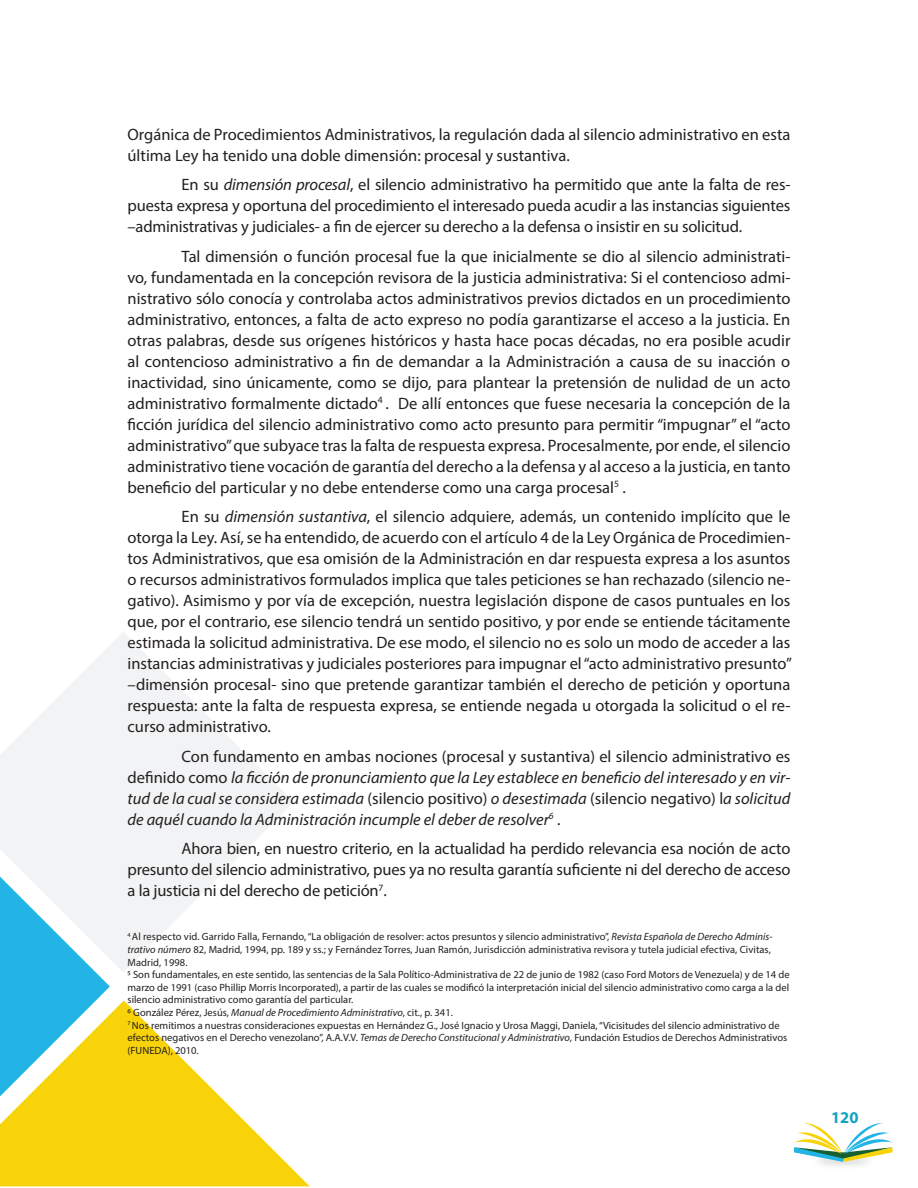
<style>
.page{position:relative;width:918px;height:1188px;background:#fff}
.page>*{position:absolute;margin:0;border:0;box-sizing:border-box;transform-origin:0 0}
.Parrafos{font:16.5px/21px "Myriad Pro";color:#231f20;text-align:justify}
.Parrafos-2{font:italic 16.5px/21px "Myriad Pro";color:#231f20;text-align:justify}
.t1{font:700 16.5px "Myriad Pro";color:#13a3c2}
.Citas_Pie_de_Página{font:10.5px/12.6px "Myriad Pro";color:#231f20}
.Citas_Pie_de_Página-2{font:italic 10.5px "Myriad Pro";color:#231f20}
.s1{font-style:italic}
.s2{font-style:normal}
</style>
<div class="page">
<svg style="left:794px;top:1123px;width:98px;height:39px"></svg>
<svg style="left:0;top:1000px;width:310px;height:186px;fill:#f8d309"></svg>
<svg style="left:0;top:973px;width:110px;height:123px"></svg>
<svg style="left:0;top:632px;width:293px;height:341px;fill:#f2f3f4"></svg>
<p class="Parrafos" style="left:128px;top:124px;width:664px">Orgánica de Procedimientos Administrativos, la regulación dada al silencio administrativo en esta última Ley ha tenido una doble dimensión: procesal y sustantiva.</p>
<p class="Parrafos" style="left:128px;top:174px;width:664px;text-indent:54px">En su <span class="s1">dimensión procesal</span>, el silencio administrativo ha permitido que ante la falta de res&shy;puesta expresa y oportuna del procedimiento el interesado pueda acudir a las instancias siguientes –administrativas y judiciales- a fin de ejercer su derecho a la defensa o insistir en su solicitud.</p>
<p class="Parrafos" style="left:128px;top:246px;width:664px;text-indent:54px">Tal dimensión o función procesal fue la que inicialmente se dio al silencio administrati&shy;vo, fundamentada en la concepción revisora de la justicia administrativa: Si el contencioso admi&shy;nistrativo sólo conocía y controlaba actos administrativos previos dictados en un procedimiento administrativo, entonces, a falta de acto expreso no podía garantizarse el acceso a la justicia. En otras palabras, desde sus orígenes históricos y hasta hace pocas décadas, no era posible acudir al contencioso administrativo a fin de demandar a la Administración a causa de su inacción o inactividad, sino únicamente, como se dijo, para plantear la pretensión de nulidad de un acto administrativo formalmente dictado<sup>4</sup> . De allí entonces que fuese necesaria la concepción de la ficción jurídica del silencio administrativo como acto presunto para permitir “impugnar” el “acto administrativo” que subyace tras la falta de respuesta expresa. Procesalmente, por ende, el silencio administrativo tiene vocación de garantía del derecho a la defensa y al acceso a la justicia, en tanto beneficio del particular y no debe entenderse como una carga procesal<sup>5</sup> .</p>
<p class="Parrafos" style="left:128px;top:506px;width:666px;text-indent:54px">En su <span class="s1">dimensión sustantiva</span>, el silencio adquiere, además, un contenido implícito que le otorga la Ley. Así, se ha entendido, de acuerdo con el artículo 4 de la Ley Orgánica de Procedimien&shy;tos Administrativos, que esa omisión de la Administración en dar respuesta expresa a los asuntos o recursos administrativos formulados implica que tales peticiones se han rechazado (silencio ne&shy;gativo). Asimismo y por vía de excepción, nuestra legislación dispone de casos puntuales en los que, por el contrario, ese silencio tendrá un sentido positivo, y por ende se entiende tácitamente estimada la solicitud administrativa. De ese modo, el silencio no es solo un modo de acceder a las instancias administrativas y judiciales posteriores para impugnar el “acto administrativo presunto” –dimensión procesal- sino que pretende garantizar también el derecho de petición y oportuna respuesta: ante la falta de respuesta expresa, se entiende negada u otorgada la solicitud o el re&shy;curso administrativo.</p>
<p class="Parrafos-2" style="left:128px;top:746px;width:664px;text-indent:54px"><span class="s2">Con fundamento en ambas nociones (procesal y sustantiva) el silencio administrativo es definido como</span> la ficción de pronunciamiento que la Ley establece en beneficio del interesado y en vir&shy;tud de la cual se considera estimada <span class="s2">(silencio positivo)</span> o desestimada <span class="s2">(silencio negativo) l</span>a solicitud de aquél cuando la Administración incumple el deber de resolver<sup>6</sup> <span class="s2">.</span></p>
<p class="Parrafos" style="left:128px;top:838px;width:664px;text-indent:54px">Ahora bien, en nuestro criterio, en la actualidad ha perdido relevancia esa noción de acto presunto del silencio administrativo, pues ya no resulta garantía suficiente ni del derecho de acceso a la justicia ni del derecho de petición<sup>7</sup>.</p>
<p class="Citas_Pie_de_Página" style="left:128px;top:930px;width:647px"><sup>4</sup> Al respecto vid. Garrido Falla, Fernando, “La obligación de resolver: actos presuntos y silencio administrativo”, <span class="s1">Revista Española de Derecho Adminis&shy;trativo número</span> 82, Madrid, 1994, pp. 189 y ss.; y Fernández Torres, Juan Ramón, Jurisdicción administrativa revisora y tutela judicial efectiva, Civitas,<br>Madrid, 1998.</p>
<p class="Citas_Pie_de_Página" style="left:128px;top:968px;width:664px;text-align:justify">5 Son fundamentales, en este sentido, las sentencias de la Sala Político-Administrativa de 22 de junio de 1982 (caso Ford Motors de Venezuela) y de 14 de marzo de 1991 (caso Phillip Morris Incorporated), a partir de las cuales se modificó la interpretación inicial del silencio administrativo como carga a la del silencio administrativo como garantía del particular.</p>
<p class="Citas_Pie_de_Página-2" style="left:128px;top:1006px;width:327px"><span class="s2">6 González Pérez, Jesús,</span> Manual de Procedimiento Administrativo<span class="s2">, cit., p. 341.</span></p>
<p class="Citas_Pie_de_Página" style="left:128px;top:1019px;width:661px"><sup>7</sup> Nos remitimos a nuestras consideraciones expuestas en Hernández G., José Ignacio y Urosa Maggi, Daniela, “Vicisitudes del silencio administrativo de efectos negativos en el Derecho venezolano”, A.A.V.V. <span class="s1">Temas de Derecho Constitucional y Administrativo</span>, Fundación Estudios de Derechos Administrativos (FUNEDA), 2010.</p>
<p class="t1" style="left:831px;top:1107px;width:29px">120</p>
</div>
